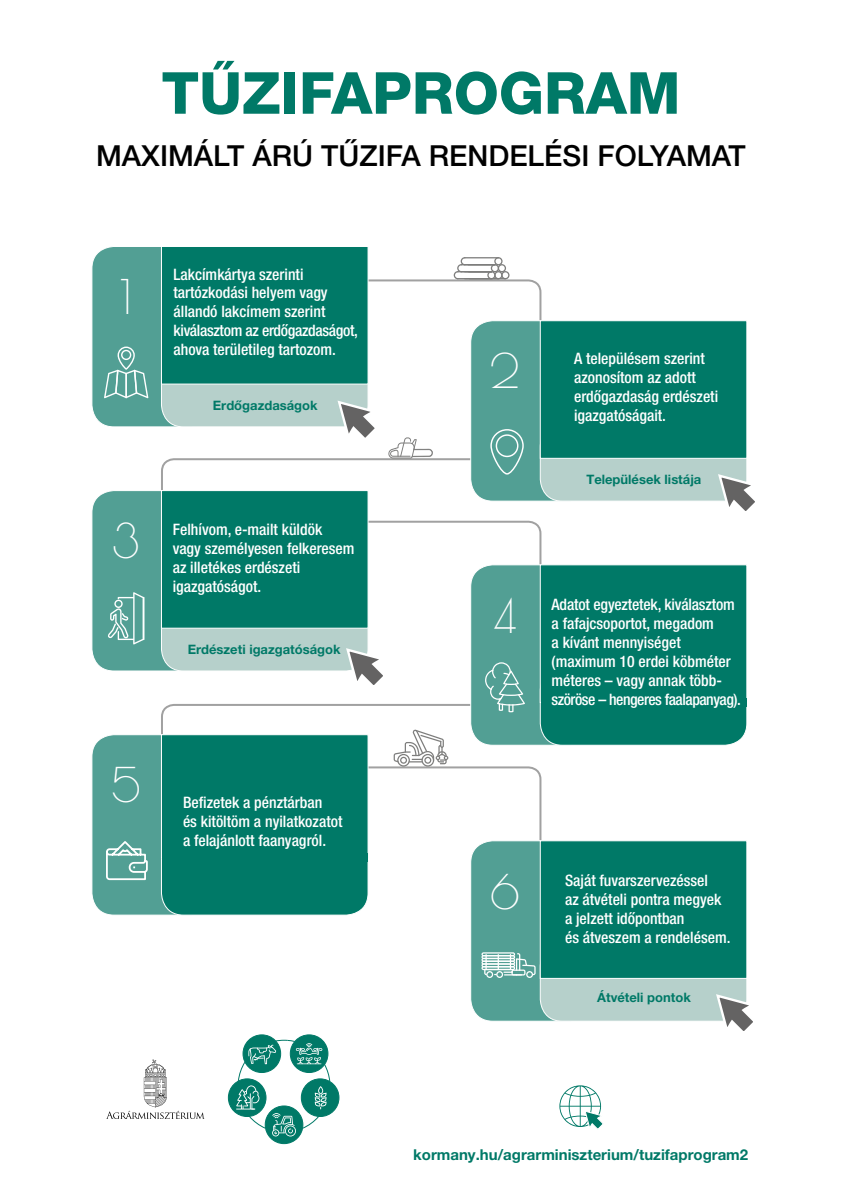
<style>
.page{position:relative;width:842px;height:1191px;background:#fff}
.page>*{position:absolute;margin:0;border:0;box-sizing:border-box;transform-origin:0 0}
.t1{font:800 58px "Helvetica Neue LT Pro";color:#007967}
.t2{font:46.9px "Poiret One";color:#fff}
.t3{font:500 29px "Helvetica Neue LT Pro";color:#000}
.t4{font:500 condensed 15.8px/18.9px "Helvetica Neue LT Pro";color:#fff}
.t5{font:700 15px "Helvetica Neue LT Pro";color:#007967}
.t6{font:700 13px "Helvetica Neue LT Pro";color:#007967}
</style>
<div class="page">
<div style="left:92px;top:246px;width:121px;height:181px;background:#529f94;border-radius:22px"></div>
<div style="left:91px;top:246px;width:122px;height:181px;border:1px solid #fff;border-radius:22px"></div>
<div style="left:471px;top:321px;width:120px;height:180px;background:#529f94;border-radius:22px"></div>
<div style="left:92px;top:734px;width:121px;height:181px;background:#529f94;border-radius:22px"></div>
<div style="left:91px;top:734px;width:122px;height:181px;border:1px solid #fff;border-radius:22px"></div>
<div style="left:92px;top:490px;width:121px;height:181px;background:#529f94;border-radius:22px"></div>
<div style="left:91px;top:490px;width:122px;height:181px;border:1px solid #fff;border-radius:22px"></div>
<div style="left:471px;top:565px;width:120px;height:180px;background:#529f94;border-radius:22px"></div>
<div style="left:471px;top:840px;width:120px;height:181px;background:#529f94;border-radius:22px"></div>
<div style="left:161px;top:351px;width:207px;height:76px;background:#b6d0cb;border-radius:22px"></div>
<div style="left:540px;top:425px;width:207px;height:76px;background:#b6d0cb;border-radius:22px"></div>
<div style="left:540px;top:424px;width:207px;height:77px;border:1px solid #fff;border-radius:22px"></div>
<div style="left:161px;top:839px;width:207px;height:76px;background:#007967;border-radius:22px"></div>
<div style="left:161px;top:838px;width:208px;height:77px;border:1px solid #fff;border-radius:22px"></div>
<div style="left:161px;top:595px;width:207px;height:76px;background:#b6d0cb;border-radius:22px"></div>
<div style="left:540px;top:669px;width:207px;height:76px;background:#007967;border-radius:22px"></div>
<div style="left:540px;top:668px;width:207px;height:77px;border:1px solid #fff;border-radius:22px"></div>
<div style="left:540px;top:945px;width:207px;height:76px;background:#b6d0cb;border-radius:22px"></div>
<div style="left:540px;top:944px;width:207px;height:77px;border:1px solid #fff;border-radius:22px"></div>
<div style="left:161px;top:246px;width:208px;height:138px;background:#007967;border:1px solid #fff"></div>
<div style="left:540px;top:320px;width:207px;height:139px;background:#007967;border:1px solid #fff"></div>
<div style="left:161px;top:734px;width:208px;height:124px;background:#007967;border:1px solid #fff"></div>
<div style="left:161px;top:490px;width:208px;height:138px;background:#007967"></div>
<div style="left:540px;top:564px;width:207px;height:139px;background:#007967;border:1px solid #fff"></div>
<div style="left:540px;top:840px;width:207px;height:139px;background:#007967;border:1px solid #fff"></div>
<div style="left:541px;top:698px;width:205px;height:9px;background:#007967"></div>
<div style="left:162px;top:853px;width:206px;height:9px;background:#007967"></div>
<svg style="left:481px;top:952px;width:55px;height:26px"></svg>
<svg style="left:106px;top:1059px;width:99px;height:60px"></svg>
<div style="left:243px;top:1034px;width:38px;height:38px;background:#007967;border-radius:50%"></div>
<div style="left:243px;top:1034px;width:38px;height:39px;border:1px solid #007967;border-radius:50%"></div>
<div style="left:228px;top:1078px;width:38px;height:38px;background:#007967;border-radius:50%"></div>
<div style="left:228px;top:1078px;width:38px;height:39px;border:1px solid #007967;border-radius:50%"></div>
<div style="left:301px;top:1078px;width:38px;height:38px;background:#007967;border-radius:50%"></div>
<div style="left:301px;top:1078px;width:38px;height:39px;border:1px solid #007967;border-radius:50%"></div>
<div style="left:290px;top:1034px;width:38px;height:38px;background:#007967;border-radius:50%"></div>
<div style="left:290px;top:1034px;width:38px;height:39px;border:1px solid #007967;border-radius:50%"></div>
<div style="left:265px;top:1106px;width:38px;height:37px;background:#007967;border-radius:50%"></div>
<div style="left:265px;top:1105px;width:38px;height:39px;border:1px solid #007967;border-radius:50%"></div>
<svg style="left:236px;top:1039px;width:95px;height:97px"></svg>
<svg style="left:104px;top:346px;width:44px;height:52px"></svg>
<svg style="left:108px;top:592px;width:36px;height:52px"></svg>
<svg style="left:106px;top:841px;width:42px;height:40px"></svg>
<svg style="left:559px;top:1085px;width:44px;height:44px"></svg>
<svg style="left:717px;top:473px;width:38px;height:38px"></svg>
<svg style="left:715px;top:993px;width:38px;height:38px"></svg>
<svg style="left:367px;top:257px;width:175px;height:98px"></svg>
<hr style="left:469px;top:278px;width:37px;height:1px;background:#7e7e7d">
<svg style="left:160px;top:647px;width:382px;height:195px"></svg>
<svg style="left:160px;top:399px;width:382px;height:197px"></svg>
<h1 class="t1" style="left:162px;top:59px;width:520px">TŰZIFAPROGRAM</h1>
<h3 class="t3" style="left:96px;top:138px;width:651px">MAXIMÁLT ÁRÚ TŰZIFA RENDELÉSI FOLYAMAT</h3>
<h2 class="t2" style="left:121px;top:269px;width:13px">1</h2>
<p class="t4" style="left:174px;top:264px;width:186px">Lakcímkártya szerinti tartózkodási helyem vagy állandó lakcímem szerint kiválasztom az erdőgazdaságot, ahova területileg tartozom.</p>
<p class="t6" style="left:213px;top:398px;width:106px">Erdőgazdaságok</p>
<h2 class="t2" style="left:112px;top:513px;width:29px">3</h2>
<p class="t4" style="left:173px;top:520px;width:183px">Felhívom, e-mailt küldök<br>vagy személyesen felkeresem az illetékes erdészeti igazgatóságot.</p>
<p class="t6" style="left:188px;top:641px;width:154px">Erdészeti igazgatóságok</p>
<h2 class="t2" style="left:111px;top:757px;width:32px">5</h2>
<p class="t4" style="left:183px;top:792px;width:161px">Befizetek a pénztárban<br>és kitöltöm a nyilatkozatot a felajánlott faanyagról.</p>
<h2 class="t2" style="left:490px;top:343px;width:31px">2</h2>
<p class="t4" style="left:574px;top:349px;width:146px">A településem szerint azonosítom az adott erdőgazdaság erdészeti igazgatóságait.</p>
<p class="t6" style="left:586px;top:471px;width:117px">Települések listája</p>
<h2 class="t2" style="left:493px;top:587px;width:24px">4</h2>
<p class="t4" style="left:552px;top:594px;width:191px">Adatot egyeztetek, kiválasztom a fafajcsoportot, megadom<br>a kívánt mennyiséget (maximum 10 erdei köbméter méteres – vagy annak több&shy;szöröse – hengeres faalapanyag).</p>
<h2 class="t2" style="left:490px;top:863px;width:31px">6</h2>
<p class="t4" style="left:565px;top:871px;width:167px">Saját fuvarszervezéssel<br>az átvételi pontra megyek a jelzett időpontban<br>és átveszem a rendelésem.</p>
<p class="t6" style="left:597px;top:989px;width:95px">Átvételi pontok</p>
<p class="t5" style="left:413px;top:1144px;width:336px">kormany.hu/agrarminiszterium/tuzifaprogram2</p>
</div>
